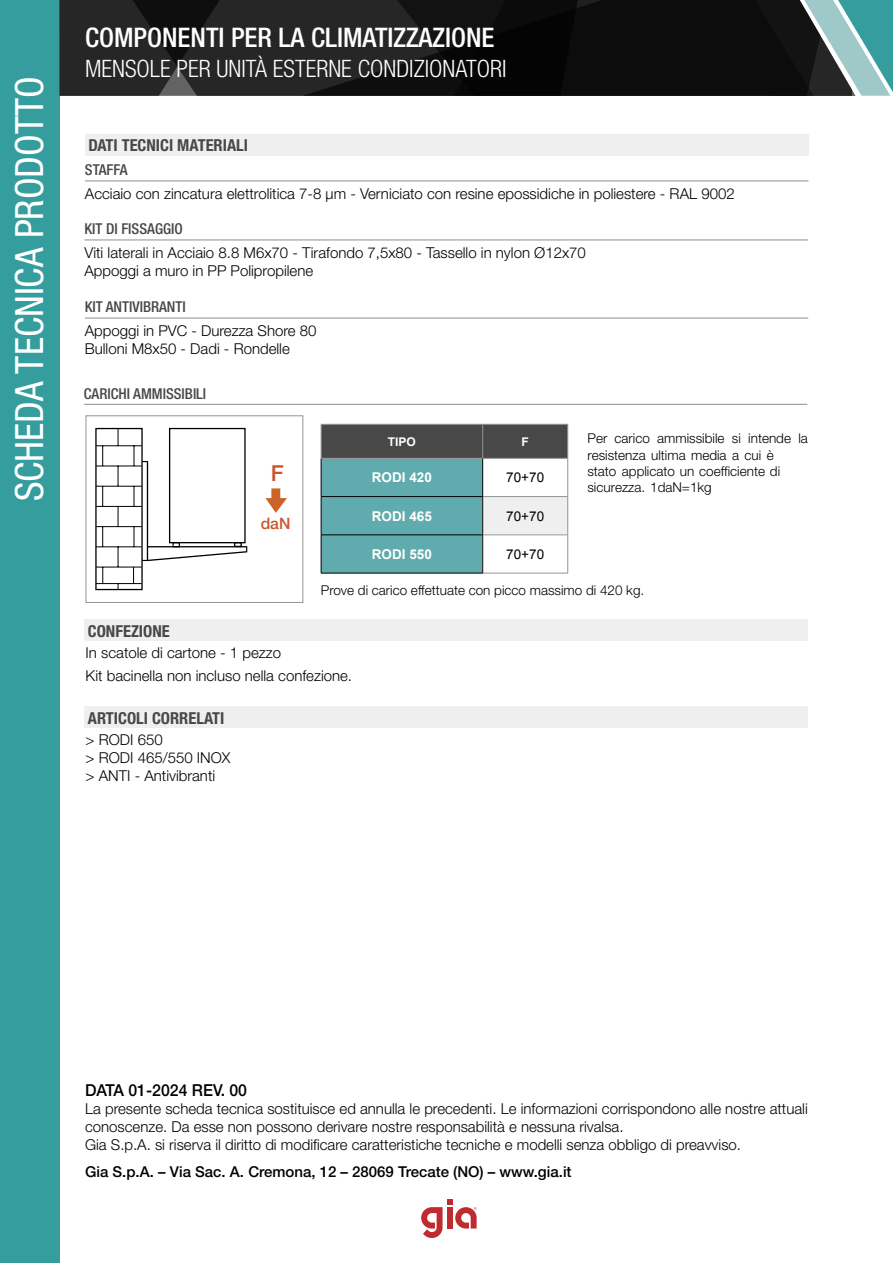
<style>
.page{position:relative;width:893px;height:1263px;background:#fff}
.page>*{position:absolute;margin:0;border:0;box-sizing:border-box;transform-origin:0 0}
.t1{font:condensed 39px "Helvetica Neue LT Std";color:#fff}
.t2{font:500 condensed 27px "Helvetica Neue LT Std";color:#fff}
.t3{font:300 condensed 24px "Helvetica Neue LT Std";color:#fff}
.t4{font:500 22.05px "Helvetica Neue LT Std";color:#c9572c}
.t5{font:700 condensed 16.5px "Helvetica Neue LT Std";color:#484848}
.t6{font:500 16.5px "Helvetica Neue LT Std";color:#000;scale:.96 1}
.t7{font:500 15.75px "Helvetica Neue LT Std";color:#c9572c}
.Stile_di_paragrafo_1{font:300 15px/18px "Helvetica Neue LT Std";color:#000}
.t8{font:500 15px "Helvetica Neue LT Std";color:#000}
.t9{font:500 condensed 15px "Helvetica Neue LT Std";color:#484848}
.t10{font:300 13.5px/16.2px "Helvetica Neue LT Std";color:#000}
.t11{font:700 13.5px "Arial";color:#fff}
.t12{font:13.5px "Arial";color:#000}
.t13{font:700 12px "Arial";color:#fff}
</style>
<div class="page">
<div style="left:0;top:0;width:60px;height:1263px;background:#359d9d"></div>
<svg style="left:421px;top:1199px;width:56px;height:39px"></svg>
<svg style="left:64px;top:0;width:740px;height:96px;background:#171717"></svg>
<svg style="left:804px;top:0;width:89px;height:96px;background:#679494"></svg>
<svg style="left:322px;top:425px;width:245px;height:148px;background:#699798"></svg>
<div style="left:483px;top:497px;width:85px;height:38px;background:#efefef"></div>
<div style="left:483px;top:535px;width:85px;height:38px;background:#fff"></div>
<hr style="left:321px;top:458px;width:162px;height:1px;background:#939393">
<hr style="left:483px;top:458px;width:85px;height:1px;background:#939393">
<hr style="left:483px;top:496px;width:85px;height:1px;background:#939393">
<hr style="left:483px;top:535px;width:85px;height:1px;background:#939393">
<hr style="left:483px;top:573px;width:85px;height:1px;background:#939393">
<hr style="left:321px;top:424px;width:162px;height:1px;background:#939393">
<hr style="left:321px;top:424px;width:1px;height:34px;background:#939393">
<hr style="left:483px;top:424px;width:85px;height:1px;background:#939393">
<hr style="left:482px;top:424px;width:1px;height:34px;background:#939393">
<hr style="left:567px;top:424px;width:1px;height:34px;background:#939393">
<hr style="left:567px;top:458px;width:1px;height:38px;background:#939393">
<hr style="left:567px;top:497px;width:1px;height:38px;background:#939393">
<hr style="left:567px;top:535px;width:1px;height:38px;background:#939393">
<hr style="left:321px;top:458px;width:1px;height:38px;background:#000">
<hr style="left:482px;top:458px;width:1px;height:38px;background:#000">
<hr style="left:321px;top:496px;width:162px;height:1px;background:#000">
<hr style="left:321px;top:497px;width:1px;height:38px;background:#000">
<hr style="left:482px;top:497px;width:1px;height:38px;background:#000">
<hr style="left:321px;top:535px;width:162px;height:1px;background:#000">
<hr style="left:321px;top:535px;width:1px;height:38px;background:#000">
<hr style="left:482px;top:535px;width:1px;height:38px;background:#000">
<hr style="left:321px;top:573px;width:162px;height:1px;background:#000">
<hr style="left:84px;top:404px;width:723px;height:1px;background:#939393">
<hr style="left:85px;top:180px;width:723px;height:1px;background:#939393">
<hr style="left:84px;top:239px;width:724px;height:1px;background:#939393">
<hr style="left:85px;top:318px;width:723px;height:1px;background:#939393">
<div style="left:85px;top:134px;width:723px;height:21px;background:#efefef"></div>
<div style="left:85px;top:619px;width:723px;height:22px;background:#efefef"></div>
<div style="left:85px;top:707px;width:723px;height:21px;background:#efefef"></div>
<svg style="left:95px;top:427px;width:153px;height:164px"></svg>
<hr style="left:96px;top:583px;width:46px;height:1px;background:#000">
<svg style="left:265px;top:488px;width:22px;height:25px"></svg>
<div style="left:86px;top:415px;width:217px;height:188px;border:1px solid #939393"></div>
<p class="t1" style="left:7px;top:501px;width:426px;rotate:-90deg">SCHEDA TECNICA PRODOTTO</p>
<p class="t2" style="left:85px;top:21px;width:411px">COMPONENTI PER LA CLIMATIZZAZIONE</p>
<p class="t3" style="left:85px;top:55px;width:423px">MENSOLE PER UNITÀ ESTERNE CONDIZIONATORI</p>
<p class="t5" style="left:88px;top:135px;width:161px">DATI TECNICI MATERIALI</p>
<p class="t9" style="left:85px;top:161px;width:44px">STAFFA</p>
<p class="Stile_di_paragrafo_1" style="left:85px;top:184px;width:651px">Acciaio con zincatura elettrolitica 7-8 μm - Verniciato con resine epossidiche in poliestere - RAL 9002</p>
<p class="t9" style="left:84px;top:220px;width:100px">KIT DI FISSAGGIO</p>
<p class="Stile_di_paragrafo_1" style="left:84px;top:243px;width:503px">Viti laterali in Acciaio 8.8 M6x70 - Tirafondo 7,5x80 - Tassello in nylon Ø12x70</p>
<p class="Stile_di_paragrafo_1" style="left:84px;top:261px;width:230px">Appoggi a muro in PP Polipropilene</p>
<p class="t9" style="left:85px;top:298px;width:103px">KIT ANTIVIBRANTI</p>
<p class="Stile_di_paragrafo_1" style="left:85px;top:321px;width:233px">Appoggi in PVC - Durezza Shore 80</p>
<p class="Stile_di_paragrafo_1" style="left:85px;top:339px;width:207px">Bulloni M8x50 - Dadi - Rondelle</p>
<p class="t9" style="left:84px;top:384px;width:124px">CARICHI AMMISSIBILI</p>
<p class="t5" style="left:88px;top:621px;width:83px">CONFEZIONE</p>
<p class="t4" style="left:271px;top:460px;width:15px">F</p>
<p class="t7" style="left:261px;top:514px;width:31px">daN</p>
<p class="t13" style="left:388px;top:433px;width:30px">TIPO</p>
<p class="t13" style="left:522px;top:433px;width:9px">F</p>
<p class="t11" style="left:372px;top:469px;width:62px">RODI 420</p>
<p class="t12" style="left:506px;top:469px;width:39px">70+70</p>
<p class="t11" style="left:372px;top:507px;width:62px">RODI 465</p>
<p class="t12" style="left:506px;top:507px;width:39px">70+70</p>
<p class="t11" style="left:372px;top:545px;width:62px">RODI 550</p>
<p class="t12" style="left:506px;top:545px;width:39px">70+70</p>
<p class="t10" style="left:587px;top:430px;width:222px">Per carico ammissibile si intende la resistenza ultima media a cui è<br>stato applicato un coefficiente di sicurezza. 1daN=1kg</p>
<p class="t10" style="left:321px;top:582px;width:325px">Prove di carico effettuate con picco massimo di 420 kg.</p>
<p class="Stile_di_paragrafo_1" style="left:86px;top:643px;width:197px">In scatole di cartone - 1 pezzo</p>
<p class="Stile_di_paragrafo_1" style="left:86px;top:666px;width:268px">Kit bacinella non incluso nella confezione.</p>
<p class="t5" style="left:88px;top:708px;width:138px">ARTICOLI CORRELATI</p>
<p class="Stile_di_paragrafo_1" style="left:86px;top:731px;width:79px">&gt; RODI 650</p>
<p class="Stile_di_paragrafo_1" style="left:86px;top:749px;width:146px">&gt; RODI 465/550 INOX</p>
<p class="Stile_di_paragrafo_1" style="left:86px;top:767px;width:131px">&gt; ANTI - Antivibranti</p>
<p class="t6" style="left:85px;top:1080px;width:170px">DATA 01-2024 REV. 00</p>
<p class="Stile_di_paragrafo_1" style="left:85px;top:1099px;width:724px">La presente scheda tecnica sostituisce ed annulla le precedenti. Le informazioni corrispondono alle nostre attuali conoscenze. Da esse non possono derivare nostre responsabilità e nessuna rivalsa.</p>
<p class="Stile_di_paragrafo_1" style="left:85px;top:1135px;width:658px">Gia S.p.A. si riserva il diritto di modificare caratteristiche tecniche e modelli senza obbligo di preavviso.</p>
<p class="t8" style="left:85px;top:1163px;width:488px">Gia S.p.A. – Via Sac. A. Cremona, 12 – 28069 Trecate (NO) – www.gia.it</p>
</div>
